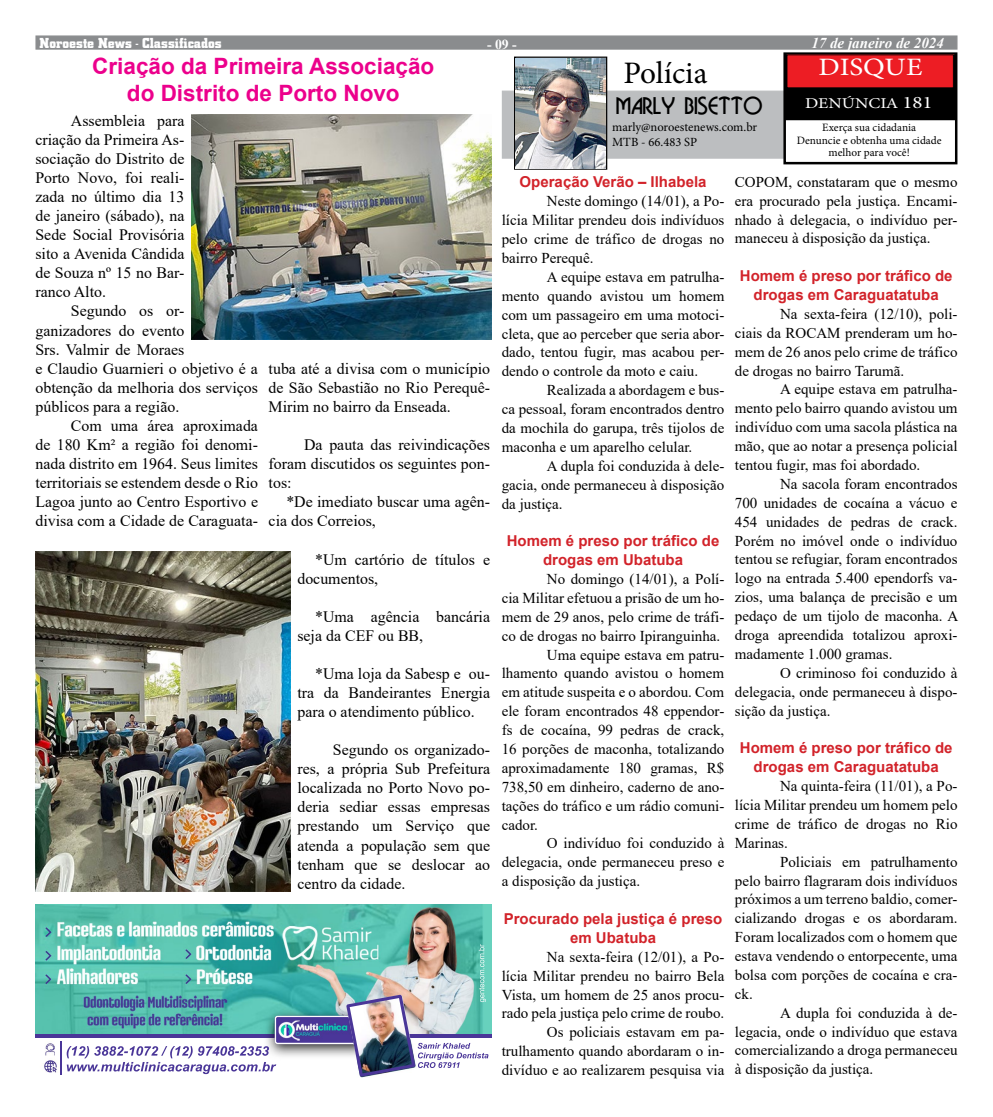
<style>
.page{position:relative;width:993px;height:1117px;background:#fff}
.page>*{position:absolute;margin:0;border:0;box-sizing:border-box;transform-origin:0 0}
.t1{font:31.25px "Minion Pro";color:#000}
.t2{font:25px "Minion Pro";color:#fff;scale:1.16 1}
.t3{font:700 22.5px/27px "Arial";color:#ec008c;text-align:center}
.t4{font:22.5px "Bosanova Plain";color:#000}
.t5{font:15.88px/19px "Times New Roman";color:#000;text-align:justify}
.t6{font:15px/18.9px "Times New Roman";color:#000;text-align:justify}
.t7{font:700 15px/18.9px "Arial";color:#d2232a;text-align:center}
.t8{font:700 15px "City D";color:#fff}
.t9{font:italic 700 15px "Times New Roman";color:#fff}
.t10{font:15px "Minion Pro";color:#fff;scale:1.2 1}
.t11{font:700 13.75px "Times New Roman";color:#fff}
.t12{font:12.5px/15px "Minion Pro";letter-spacing:-.005em;color:#000}
.t13{font:11.25px/12.5px "Minion Pro";color:#000;text-align:center}
.s1{font-size:17.5px}
</style>
<div class="page">
<div style="left:35px;top:35px;width:922px;height:15px;background:#8a8c8e;border:1px solid #8a8c8e"></div>
<div style="left:501px;top:91px;width:454px;height:68px;background:#bcbec0;border:1px solid #bcbec0"></div>
<div style="left:514px;top:57px;width:93px;height:113px;border:1px solid #000"></div>
<div style="left:784px;top:54px;width:171px;height:109px;background:#fff"></div>
<div style="left:783px;top:52px;width:174px;height:112px;border:2px solid #000"></div>
<div style="left:785px;top:55px;width:169px;height:65px;background:#000"></div>
<div style="left:786px;top:55px;width:167px;height:33px;background:#ed1d24"></div>
<img style="left:515px;top:58px;width:90px;height:110px">
<img style="left:35px;top:904px;width:456px;height:129px">
<img style="left:45px;top:904px;width:318px;height:129px">
<img style="left:35px;top:1036px;width:456px;height:42px">
<img style="left:35px;top:1033px;width:456px;height:3px">
<img style="left:274px;top:1015px;width:72px;height:28px">
<img style="left:346px;top:994px;width:69px;height:82px">
<img style="left:60px;top:1041px;width:1px;height:32px">
<img style="left:191px;top:115px;width:300px;height:224px">
<img style="left:35px;top:551px;width:255px;height:340px">
<p class="t11" style="left:487px;top:34px;width:31px">- 09 -</p>
<p class="t9" style="left:811px;top:32px;width:134px">17 de janeiro de 2024</p>
<h1 class="t1" style="left:623px;top:52px;width:85px">Polícia</h1>
<h2 class="t2" style="left:818px;top:50px;width:91px">DISQUE</h2>
<p class="t10" style="left:804px;top:93px;width:108px">DENÚNCIA <span class="s1">181</span></p>
<p class="t13" style="left:796px;top:121px;width:146px">Exerça sua cidadania<br>Denuncie e obtenha uma cidade melhor para você!</p>
<p class="t8" style="left:40px;top:34px;width:184px">Noroeste News - Classificados</p>
<p class="t9" style="left:473px;top:33px;width:34px">- 10 -</p>
<h3 class="t3" style="left:92px;top:53px;width:343px">Criação da Primeira Associação do Distrito de Porto Novo</h3>
<p class="t5" style="left:35px;top:110px;width:150px;text-indent:35px">Assembleia para criação da Primeira As&shy;sociação do Distrito de Porto Novo, foi reali&shy;zada no último dia 13 de janeiro (sábado), na Sede Social Provisória sito a Avenida Cândida de Souza nº 15 no Bar&shy;ranco Alto.</p>
<p class="t5" style="left:35px;top:301px;width:224px;text-align:left;text-indent:35px">Segundo os or&shy;ganizadores do evento<br>Srs. Valmir de Moraes<br>e Claudio Guarnieri o objetivo é a obtenção da melhoria dos serviços públicos para a região.</p>
<p class="t5" style="left:35px;top:415px;width:224px;text-indent:35px">Com uma área aproximada de 180 Km² a região foi denomi&shy;nada distrito em 1964. Seus limites territoriais se estendem desde o Rio Lagoa junto ao Centro Esportivo e divisa com a Cidade de Caraguata-</p>
<h3 class="t4" style="left:616px;top:92px;width:148px">MARLY BISETTO</h3>
<p class="t12" style="left:612px;top:119px;width:146px">marly@noroestenews.com.br<br>MTB - 66.483 SP</p>
<p class="t7" style="left:519px;top:173px;width:188px">Operação Verão – Ilhabela</p>
<p class="t6" style="left:501px;top:191px;width:224px;text-indent:45px">Neste domingo (14/01), a Po&shy;lícia Militar prendeu dois indivíduos pelo crime de tráfico de drogas no bairro Perequê.</p>
<p class="t6" style="left:501px;top:267px;width:224px;text-indent:45px">A equipe estava em patrulha&shy;mento quando avistou um homem com um passageiro em uma motoci&shy;cleta, que ao perceber que seria abor&shy;dado, tentou fugir, mas acabou per&shy;dendo o controle da moto e caiu.</p>
<p class="t6" style="left:501px;top:380px;width:224px;text-indent:45px">Realizada a abordagem e bus&shy;ca pessoal, foram encontrados dentro da mochila do garupa, três tijolos de maconha e um aparelho celular.</p>
<p class="t6" style="left:501px;top:455px;width:224px;text-indent:45px">A dupla foi conduzida à dele&shy;gacia, onde permaneceu à disposição da justiça.</p>
<p class="t7" style="left:506px;top:531px;width:214px">Homem é preso por tráfico de drogas em Ubatuba</p>
<p class="t6" style="left:546px;top:569px;width:179px">No domingo (14/01), a Polí-</p>
<p class="t6" style="left:501px;top:588px;width:224px">cia Militar efetuou a prisão de um ho-</p>
<p class="t6" style="left:501px;top:606px;width:224px">mem de 29 anos, pelo crime de tráfi-</p>
<p class="t6" style="left:501px;top:625px;width:220px">co de drogas no bairro Ipiranguinha.</p>
<p class="t6" style="left:546px;top:644px;width:179px">Uma equipe estava em patru-</p>
<p class="t6" style="left:501px;top:663px;width:224px">lhamento quando avistou o homem</p>
<p class="t6" style="left:501px;top:682px;width:224px">em atitude suspeita e o abordou. Com</p>
<p class="t6" style="left:501px;top:701px;width:224px">ele foram encontrados 48 eppendor-</p>
<p class="t6" style="left:501px;top:720px;width:224px">fs de cocaína, 99 pedras de crack,</p>
<p class="t6" style="left:501px;top:738px;width:224px">16 porções de maconha, totalizando</p>
<p class="t6" style="left:501px;top:757px;width:224px">aproximadamente 180 gramas, R$</p>
<p class="t6" style="left:501px;top:776px;width:224px">738,50 em dinheiro, caderno de ano-</p>
<p class="t6" style="left:501px;top:795px;width:224px">tações do tráfico e um rádio comuni-</p>
<p class="t6" style="left:501px;top:814px;width:38px">cador.</p>
<p class="t6" style="left:546px;top:833px;width:179px">O indivíduo foi conduzido à</p>
<p class="t6" style="left:501px;top:852px;width:224px">delegacia, onde permaneceu preso e</p>
<p class="t6" style="left:501px;top:871px;width:140px">a disposição da justiça.</p>
<p class="t7" style="left:503px;top:909px;width:220px">Procurado pela justiça é preso em Ubatuba</p>
<p class="t6" style="left:501px;top:946px;width:224px;text-align:right">Na sexta-feira (12/01), a Po-<br>lícia Militar prendeu no bairro Bela Vista, um homem de 25 anos procu&shy;rado pela justiça pelo crime de roubo.<br>Os policiais estavam em pa&shy;trulhamento quando abordaram o in&shy;divíduo e ao realizarem pesquisa via</p>
<p class="t6" style="left:734px;top:172px;width:224px">COPOM, constataram que o mesmo era procurado pela justiça. Encami&shy;nhado à delegacia, o indivíduo per&shy;maneceu à disposição da justiça.</p>
<p class="t7" style="left:739px;top:266px;width:214px">Homem é preso por tráfico de drogas em Caraguatatuba</p>
<p class="t6" style="left:734px;top:304px;width:224px;text-indent:45px">Na sexta-feira (12/10), poli&shy;ciais da ROCAM prenderam um ho&shy;mem de 26 anos pelo crime de tráfico de drogas no bairro Tarumã.</p>
<p class="t6" style="left:734px;top:379px;width:224px;text-indent:45px">A equipe estava em patrulha&shy;mento pelo bairro quando avistou um indivíduo com uma sacola plástica na mão, que ao notar a presença policial tentou fugir, mas foi abordado.</p>
<p class="t6" style="left:734px;top:474px;width:225px;text-indent:45px">Na sacola foram encontrados 700 unidades de cocaína a vácuo e 454 unidades de pedras de crack.<br>Porém no imóvel onde o indivíduo tentou se refugiar, foram encontrados logo na entrada 5.400 ependorfs va&shy;zios, uma balança de precisão e um pedaço de um tijolo de maconha. A droga apreendida totalizou aproxi&shy;madamente 1.000 gramas.</p>
<p class="t6" style="left:734px;top:662px;width:224px;text-indent:45px">O criminoso foi conduzido à delegacia, onde permaneceu à dispo&shy;sição da justiça.</p>
<p class="t7" style="left:739px;top:738px;width:214px">Homem é preso por tráfico de drogas em Caraguatatuba</p>
<p class="t6" style="left:734px;top:776px;width:224px;text-indent:45px">Na quinta-feira (11/01), a Po&shy;lícia Militar prendeu um homem pelo crime de tráfico de drogas no Rio Marinas.</p>
<p class="t6" style="left:734px;top:851px;width:224px;text-indent:45px">Policiais em patrulhamento pelo bairro flagraram dois indivíduos próximos a um terreno baldio, comer&shy;cializando drogas e os abordaram.<br>Foram localizados com o homem que estava vendendo o entorpecente, uma bolsa com porções de cocaína e cra&shy;ck.</p>
<p class="t6" style="left:734px;top:1002px;width:224px;text-indent:45px">A dupla foi conduzida à de&shy;legacia, onde o indivíduo que estava comercializando a droga permaneceu à disposição da justiça.</p>
<p class="t5" style="left:268px;top:358px;width:223px">tuba até a divisa com o município de São Sebastião no Rio Perequê-Mirim no bairro da Enseada.</p>
<p class="t5" style="left:268px;top:434px;width:223px;text-indent:35px">Da pauta das reivindicações foram discutidos os seguintes pon&shy;tos:</p>
<p class="t5" style="left:268px;top:492px;width:223px;text-indent:18px">*De imediato buscar uma agên&shy;cia dos Correios,</p>
<p class="t5" style="left:297px;top:549px;width:194px;text-indent:18px">*Um cartório de títulos e documentos,</p>
<p class="t5" style="left:297px;top:606px;width:194px;text-indent:18px">*Uma agência bancária seja da CEF ou BB,</p>
<p class="t5" style="left:297px;top:663px;width:194px;text-indent:18px">*Uma loja da Sabesp e ou&shy;tra da Bandeirantes Energia para o atendimento público.</p>
<p class="t5" style="left:297px;top:739px;width:194px;text-indent:35px">Segundo os organizado&shy;res, a própria Sub Prefeitura localizada no Porto Novo po&shy;deria sediar essas empresas prestando um Serviço que atenda a população sem que tenham que se deslocar ao centro da cidade.</p>
</div>
